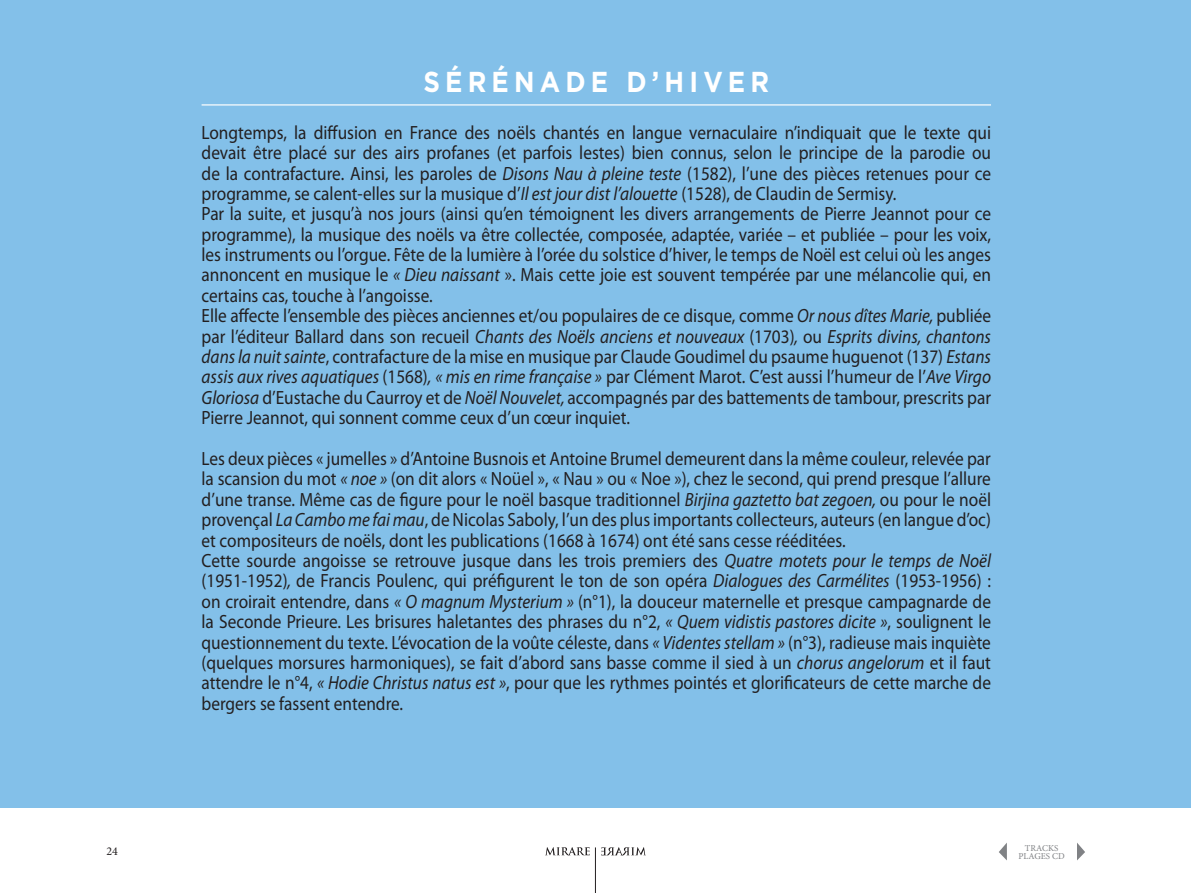
<style>
.page{position:relative;width:1191px;height:893px;background:#fff}
.page>*{position:absolute;margin:0;border:0;box-sizing:border-box;transform-origin:0 0}
.t1{font:700 28.8px "Gotham";letter-spacing:.2em;color:#fff;scale:.9 1}
.t2{font:19.2px/20.4px "Myriad Pro";color:#231f20;scale:.9 1}
.t3{font:12px "Minion Pro";color:#231f20}
.t4{font:9px/7.5px "Minion Pro";color:#808285;text-align:center}
.s1{font-style:italic}
</style>
<div class="page">
<svg style="left:999px;top:843px;width:8px;height:17px"></svg>
<svg style="left:1077px;top:843px;width:8px;height:17px"></svg>
<svg style="left:545px;top:847px;width:45px;height:8px"></svg>
<svg style="left:601px;top:847px;width:45px;height:8px"></svg>
<hr style="left:595px;top:847px;width:1px;height:46px;background:#231f20">
<div style="left:0;top:0;width:1191px;height:808px;background:#83c0e9"></div>
<hr style="left:202px;top:104px;width:789px;height:2px;background:#fff">
<h1 class="t1" style="left:423px;top:65px;width:386px">SÉRÉNADE D’HIVER</h1>
<p class="t2" style="left:201px;top:122px;width:879px">Longtemps, la diffusion en France des noëls chantés en langue vernaculaire n’indiquait que le texte qui devait être placé sur des airs profanes (et parfois lestes) bien connus, selon le principe de la parodie ou de la contrafacture. Ainsi, les paroles de <span class="s1">Disons Nau à pleine teste</span> (1582), l’une des pièces retenues pour ce programme, se calent-elles sur la musique d’<span class="s1">Il est jour dist l’alouette</span> (1528), de Claudin de Sermisy.<br>Par la suite, et jusqu’à nos jours (ainsi qu’en témoignent les divers arrangements de Pierre Jeannot pour ce programme), la musique des noëls va être collectée, composée, adaptée, variée – et publiée – pour les voix, les instruments ou l’orgue. Fête de la lumière à l’orée du solstice d’hiver, le temps de Noël est celui où les anges annoncent en musique le <span class="s1">« Dieu naissant</span> ». Mais cette joie est souvent tempérée par une mélancolie qui, en certains cas, touche à l’angoisse.<br>Elle affecte l’ensemble des pièces anciennes et/ou populaires de ce disque, comme <span class="s1">Or nous dîtes Marie,</span> publiée par l’éditeur Ballard dans son recueil <span class="s1">Chants des Noëls anciens et nouveaux</span> (1703)<span class="s1">,</span> ou <span class="s1">Esprits divins, chantons dans la nuit sainte</span>, contrafacture de la mise en musique par Claude Goudimel du psaume huguenot (137) <span class="s1">Estans assis aux rives aquatiques</span> (1568)<span class="s1">, « mis en rime française »</span> par Clément Marot. C’est aussi l’humeur de l’<span class="s1">Ave Virgo Gloriosa</span> d’Eustache du Caurroy et de <span class="s1">Noël Nouvelet,</span> accompagnés par des battements de tambour, prescrits par Pierre Jeannot, qui sonnent comme ceux d’un cœur inquiet.</p>
<p class="t2" style="left:201px;top:449px;width:878px">Les deux pièces « jumelles » d’Antoine Busnois et Antoine Brumel demeurent dans la même couleur, relevée par la scansion du mot <span class="s1">« noe »</span> (on dit alors « Noüel », « Nau » ou « Noe »), chez le second, qui prend presque l’allure d’une transe. Même cas de figure pour le noël basque traditionnel <span class="s1">Birjina gaztetto bat zegoen,</span> ou pour le noël provençal <span class="s1">La Cambo me fai mau</span>, de Nicolas Saboly, l’un des plus importants collecteurs, auteurs (en langue d’oc) et compositeurs de noëls, dont les publications (1668 à 1674) ont été sans cesse rééditées.<br>Cette sourde angoisse se retrouve jusque dans les trois premiers des <span class="s1">Quatre motets pour le temps de Noël </span>(1951-1952)<span class="s1">,</span> de Francis Poulenc, qui préfigurent le ton de son opéra <span class="s1">Dialogues des Carmélites</span> (1953-1956) : on croirait entendre, dans <span class="s1">« O magnum Mysterium »</span> (n°1), la douceur maternelle et presque campagnarde de la Seconde Prieure. Les brisures haletantes des phrases du n°2, <span class="s1">« Quem vidistis pastores dicite »</span>, soulignent le questionnement du texte. L’évocation de la voûte céleste, dans <span class="s1">« Videntes stellam »</span> (n°3), radieuse mais inquiète (quelques morsures harmoniques), se fait d’abord sans basse comme il sied à un <span class="s1">chorus angelorum</span> et il faut attendre le n°4, <span class="s1">« Hodie Christus natus est »</span>, pour que les rythmes pointés et glorificateurs de cette marche de bergers se fassent entendre.</p>
<p class="t3" style="left:106px;top:843px;width:13px">24</p>
<p class="t4" style="left:1018px;top:844px;width:48px">TRACKS<br>PLAGES CD</p>
</div>
